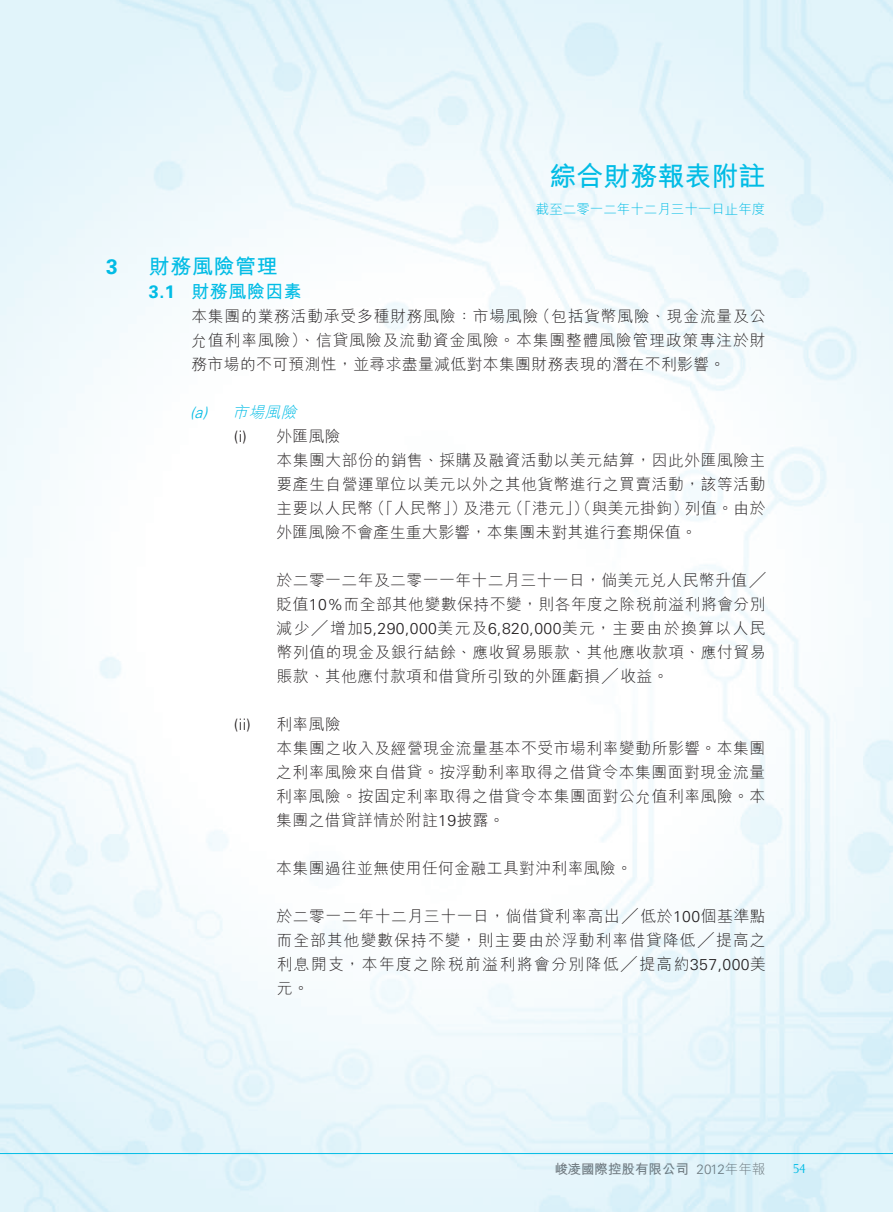
<style>
.page{position:relative;width:893px;height:1212px;background:#fff}
.page>*{position:absolute;margin:0;border:0;box-sizing:border-box;transform-origin:0 0}
.t1{font:700 27px "M Hei HK";color:#02bce5}
.t2{font:700 21px "M Hei HK";letter-spacing:.03em;color:#02bce5}
.t3{font:700 21px "Univers LT Std";color:#02bce5}
.t4{font:700 18px "M Hei HK";letter-spacing:.03em;color:#02bce5}
.t5{font:700 18px "Univers LT Std";color:#02bce5}
.t6{font:300 15.75px/24px "M Hei HK";letter-spacing:.035em;color:#231f20;text-align:justify}
.t7{font:300 15.75px/24px "M Hei HK";letter-spacing:.055em;color:#231f20}
.t8{font:300 15.75px "Univers LT Std";color:#231f20}
.t9{font:italic 300 15.75px "M Hei HK";color:#02bce5}
.t10{font:italic 300 15.75px "Univers LT Std";color:#02bce5}
.t11{font:300 13.5px "M Hei HK";color:#02bce5}
.t12{font:700 13.5px "M Hei HK";color:#808285}
.t13{font:300 13.5px "Univers LT Std";color:#808285}
.t14{font:300 13.5px "Ocean Sans Std";color:#02bce5}
.s1{font-family:"Univers LT Std"}
.s2{font-family:"M Hei HK"}
</style>
<div class="page">
<img style="left:0;top:0;width:1px;height:1212px">
<hr style="left:0;top:1153px;width:893px;height:1px;background:#02bce5">
<h2 class="t3" style="left:106px;top:254px;width:13px">3</h2>
<h1 class="t1" style="left:549px;top:156px;width:217px">綜合財務報表附註</h1>
<h2 class="t2" style="left:149px;top:251px;width:130px">財務風險管理</h2>
<p class="t5" style="left:149px;top:281px;width:28px">3.1</p>
<p class="t4" style="left:191px;top:278px;width:112px">財務風險因素</p>
<p class="t11" style="left:536px;top:200px;width:231px">截至二零一二年十二月三十一日止年度</p>
<p class="t7" style="left:535px;top:303px;width:232px">（包括貨幣風險、現金流量及公</p>
<p class="t7" style="left:191px;top:303px;width:576px">本集團的業務活動承受多種財務風險：市場風險<br>允值利率風險）、信貸風險及流動資金風險。本集團整體風險管理政策專注於財務市場的不可預測性，並尋求盡量減低對本集團財務表現的潛在不利影響。</p>
<p class="t9" style="left:232px;top:401px;width:71px">市場風險</p>
<p class="t10" style="left:190px;top:403px;width:24px">)a(</p>
<p class="t8" style="left:234px;top:427px;width:15px">)i(</p>
<p class="t8" style="left:234px;top:715px;width:19px">)i i(</p>
<p class="t6" style="left:276px;top:423px;width:66px">外匯風險</p>
<p class="t6" style="left:276px;top:447px;width:491px;text-align:right">本集團大部份的銷售、採購及融資活動以美元結算，因此外匯風險主要產生自營運單位以美元以外之其他貨幣進行之買賣活動，該等活動列值。由於</p>
<p class="t6" style="left:370px;top:496px;width:99px">（「人民幣」）</p>
<p class="t6" style="left:508px;top:496px;width:182px">（「港元」）（與美元掛鉤）</p>
<p class="t6" style="left:276px;top:496px;width:422px">主要以人民幣<br>外匯風險不會產生重大影響，本集團未對其進行套期保值。</p>
<p class="t6" style="left:276px;top:568px;width:491px">於二零一二年及二零一一年十二月三十一日，倘美元兌人民幣升值╱貶值<span class="s1">10%</span>而全部其他變數保持不變，則各年度之除稅前溢利將會分別減少╱增加<span class="s1">5,290,000</span>美元及<span class="s1">6,820,000</span>美元，主要由於換算以人民幣列值的現金及銀行結餘、應收貿易賬款、其他應收款項、應付貿易賬款、其他應付款項和借貸所引致的外匯虧損╱收益。</p>
<p class="t6" style="left:276px;top:711px;width:66px">利率風險</p>
<p class="t6" style="left:463px;top:496px;width:50px">及港元</p>
<p class="t6" style="left:276px;top:736px;width:491px">本集團之收入及經營現金流量基本不受市場利率變動所影響。本集團之利率風險來自借貸。按浮動利率取得之借貸令本集團面對現金流量利率風險。按固定利率取得之借貸令本集團面對公允值利率風險。本集團之借貸詳情於附註<span class="s1">19</span>披露。</p>
<p class="t6" style="left:276px;top:856px;width:357px">本集團過往並無使用任何金融工具對沖利率風險。</p>
<p class="t6" style="left:276px;top:904px;width:491px">於二零一二年十二月三十一日，倘借貸利率高出╱低於<span class="s1">100</span>個基準點而全部其他變數保持不變，則主要由於浮動利率借貸降低╱提高之利息開支，本年度之除稅前溢利將會分別降低╱提高約<span class="s1">357,000</span>美元。</p>
<p class="t12" style="left:554px;top:1159px;width:136px">峻凌國際控股有限公司</p>
<p class="t13" style="left:697px;top:1161px;width:70px">2012<span class="s2">年年報</span></p>
<p class="t14" style="left:793px;top:1161px;width:14px">54</p>
</div>
